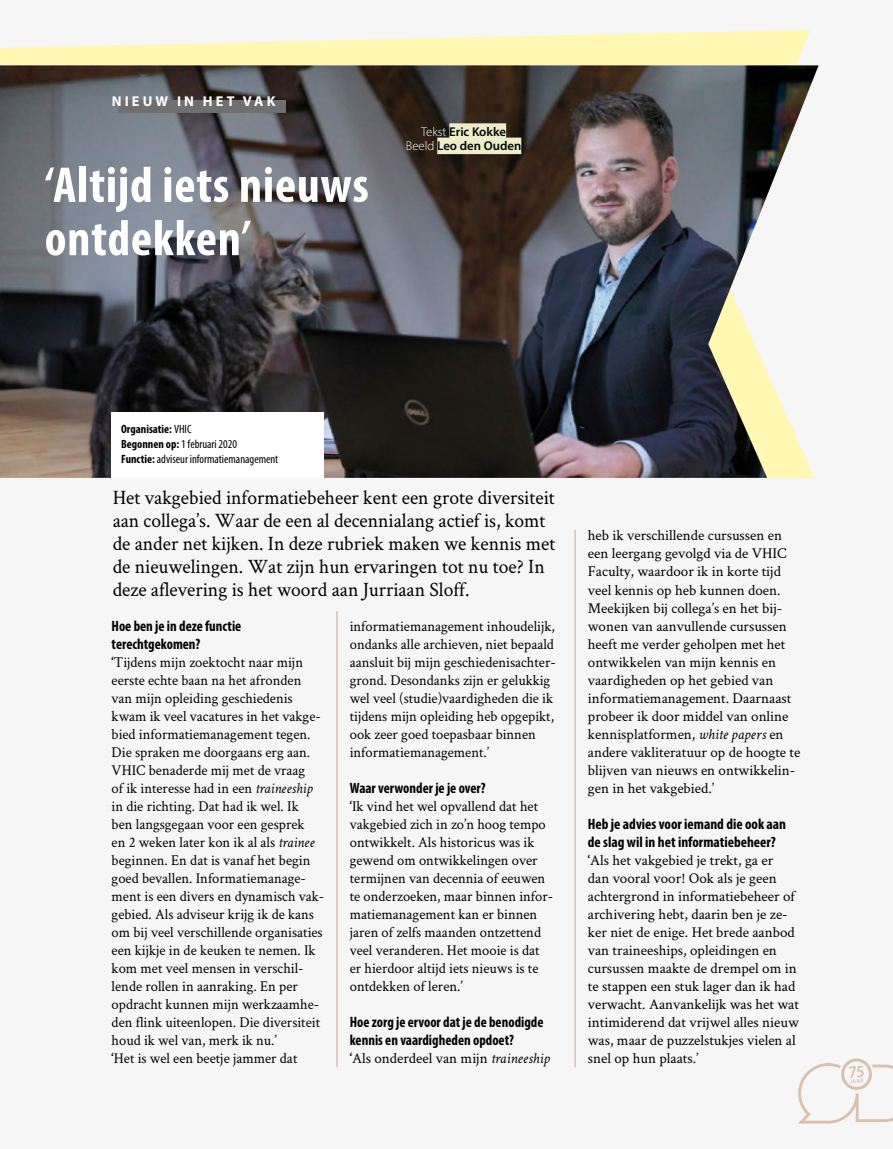
<style>
.page{position:relative;width:893px;height:1149px;background:#fff}
.page>*{position:absolute;margin:0;border:0;box-sizing:border-box;transform-origin:0 0}
.t1{font:700 condensed 50.7px/53.2px "Myriad Pro";letter-spacing:.015em;color:#fff}
.t2{font:20.4px/22.8px "Crimson Text";color:#000;scale:.96 1}
.t3{font:15px/18px "Crimson Text";color:#000}
.t4{font:700 condensed 15px/18px "Myriad Pro";color:#000}
.t5{font:700 14.25px "Myriad Pro";letter-spacing:.22em;color:#fff}
.t6{font:600 12.75px/14.2px "Myriad Pro";color:#000;text-align:center}
.t7{font:condensed 12px/15px "Myriad Pro";color:#000}
.s1{font-weight:300;color:#fff}
.s2{font-weight:700}
.s3{font-style:italic}
</style>
<div class="page">
<div style="left:0;top:0;width:893px;height:1148px;background:#f6f6f6"></div>
<svg style="left:0;top:30px;width:810px;height:35px;fill:#fff7b2"></svg>
<img style="left:0;top:65px;width:819px;height:412px">
<div style="left:112px;top:412px;width:212px;height:65px;background:#fff"></div>
<hr style="left:337px;top:611px;width:1px;height:455px;background:#d8c2ae">
<hr style="left:575px;top:529px;width:1px;height:537px;background:#d8c2ae">
<div style="left:118px;top:100px;width:167px;height:12px;background:#706f6f"></div>
<div style="left:449px;top:123px;width:57px;height:17px;background:#edeec9"></div>
<div style="left:437px;top:137px;width:84px;height:17px;background:#edeec9"></div>
<svg style="left:798px;top:1058px;width:95px;height:65px"></svg>
<p class="t5" style="left:112px;top:92px;width:165px">NIEUW IN HET VAK</p>
<h1 class="t1" style="left:45px;top:157px;width:326px">‘Altijd iets nieuws ontdekken’</h1>
<p class="t6" style="left:406px;top:124px;width:117px"><span class="s1">Tekst</span> Eric Kokke<br><span class="s1">Beeld</span> Leo den Ouden</p>
<p class="t7" style="left:121px;top:421px;width:159px"><span class="s2">Organisatie:</span> VHIC<br><span class="s2">Begonnen op:</span> 1 februari 2020<br><span class="s2">Functie:</span> adviseur informatiemanagement</p>
<p class="t2" style="left:113px;top:485px;width:463px">Het vakgebied informatiebeheer kent een grote diversiteit aan collega’s. Waar de een al decennialang actief is, komt de ander net kijken. In deze rubriek maken we kennis met de nieuwelingen. Wat zijn hun ervaringen tot nu toe? In deze aflevering is het woord aan Jurriaan Sloff.</p>
<p class="t4" style="left:112px;top:616px;width:131px">Hoe ben je in deze functie terechtgekomen?</p>
<p class="t3" style="left:112px;top:652px;width:214px"><span class="s2">‘</span>Tijdens mijn zoektocht naar mijn eerste echte baan na het afronden van mijn opleiding geschiedenis kwam ik veel vacatures in het vakge&shy;bied informatiemanagement tegen.<br>Die spraken me doorgaans erg aan.<br>VHIC benaderde mij met de vraag<br>of ik interesse had in een <span class="s3">traineeship </span>in die richting. Dat had ik wel. Ik<br>ben langsgegaan voor een gesprek<br>en 2 weken later kon ik al als <span class="s3">trainee </span>beginnen. En dat is vanaf het begin goed bevallen. Informatiemanage&shy;ment is een divers en dynamisch vak&shy;gebied. Als adviseur krijg ik de kans om bij veel verschillende organisaties een kijkje in de keuken te nemen. Ik kom met veel mensen in verschil&shy;lende rollen in aanraking. En per opdracht kunnen mijn werkzaamhe&shy;den flink uiteenlopen. Die diversiteit houd ik wel van, merk ik nu.’<br><span class="s2">‘</span>Het is wel een beetje jammer dat</p>
<p class="t3" style="left:350px;top:616px;width:207px">informatiemanagement inhoudelijk, ondanks alle archieven, niet bepaald aansluit bij mijn geschiedenisachter&shy;grond. Desondanks zijn er gelukkig wel veel (studie)vaardigheden die ik tijdens mijn opleiding heb opgepikt, ook zeer goed toepasbaar binnen informatiemanagement.’</p>
<p class="t4" style="left:350px;top:778px;width:137px">Waar verwonder je je over?</p>
<p class="t3" style="left:350px;top:796px;width:205px"><span class="s2">‘</span>Ik vind het wel opvallend dat het vakgebied zich in zo’n hoog tempo ontwikkelt. Als historicus was ik gewend om ontwikkelingen over termijnen van decennia of eeuwen te onderzoeken, maar binnen infor&shy;matiemanagement kan er binnen jaren of zelfs maanden ontzettend veel veranderen. Het mooie is dat er hierdoor altijd iets nieuws is te ontdekken of leren.’</p>
<p class="t4" style="left:350px;top:1012px;width:195px">Hoe zorg je ervoor dat je de benodigde kennis en vaardigheden opdoet?</p>
<p class="t3" style="left:350px;top:1048px;width:202px"><span class="s2">‘</span>Als onderdeel van mijn <span class="s3">traineeship</span></p>
<p class="t3" style="left:588px;top:526px;width:214px">heb ik verschillende cursussen en een leergang gevolgd via de VHIC<br>Faculty, waardoor ik in korte tijd veel kennis op heb kunnen doen.<br>Meekijken bij collega’s en het bij&shy;wonen van aanvullende cursussen heeft me verder geholpen met het ontwikkelen van mijn kennis en vaardigheden op het gebied van informatiemanagement. Daarnaast probeer ik door middel van online kennisplatformen, <span class="s3">white papers</span> en andere vakliteratuur op de hoogte te blijven van nieuws en ontwikkelin&shy;gen in het vakgebied.’</p>
<p class="t4" style="left:588px;top:814px;width:200px">Heb je advies voor iemand die ook aan de slag wil in het informatiebeheer?</p>
<p class="t3" style="left:588px;top:850px;width:213px"><span class="s2">‘</span>Als het vakgebied je trekt, ga er<br>dan vooral voor! Ook als je geen achtergrond in informatiebeheer of archivering hebt, daarin ben je ze&shy;ker niet de enige. Het brede aanbod van traineeships, opleidingen en cursussen maakte de drempel om in te stappen een stuk lager dan ik had verwacht. Aanvankelijk was het wat intimiderend dat vrijwel alles nieuw was, maar de puzzelstukjes vielen al snel op hun plaats.’</p>
</div>
